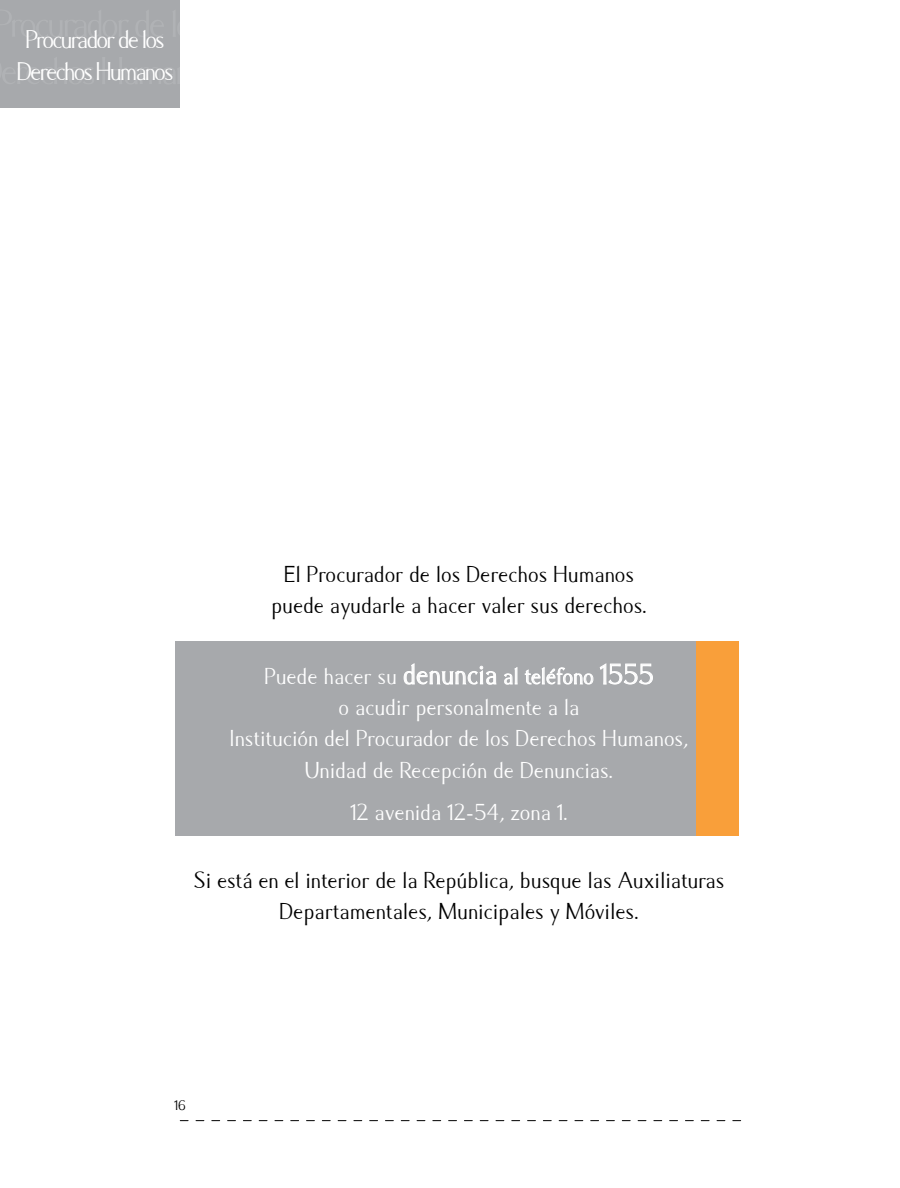
<style>
.page{position:relative;width:900px;height:1188px;background:#fff}
.page>*{position:absolute;margin:0;border:0;box-sizing:border-box;transform-origin:0 0}
.t1{font:26px/31.2px "Caramella";letter-spacing:-.075em;color:#fff;text-align:center}
.t2{font:23.4px/31.2px "Caramella";color:#000;text-align:center}
.t3{font:23.4px/31.2px "Caramella";color:#fff;text-align:center}
.t4{font:14.4px "Caramella";color:#000}
.s1{font-size:28.8px}
</style>
<div class="page">
<div style="left:0;top:0;width:180px;height:108px;background:#a7a9ac"></div>
<svg style="left:180px;top:1120px;width:561px;height:1px"></svg>
<div style="left:176px;top:642px;width:520px;height:194px;background:#a7a9ac"></div>
<div style="left:696px;top:642px;width:42px;height:194px;background:#f99f3a"></div>
<svg style="left:403px;top:663px;width:94px;height:22px"></svg>
<svg style="left:504px;top:667px;width:14px;height:18px"></svg>
<svg style="left:524px;top:663px;width:129px;height:22px"></svg>
<p class="t1" style="left:17px;top:25px;width:158px">Procurador de los<br>Derechos Humanos</p>
<p class="t2" style="left:271px;top:559px;width:377px">El Procurador de los Derechos Humanos puede ayudarle a hacer valer sus derechos.</p>
<p class="t3" style="left:230px;top:661px;width:460px">Puede hacer su <span class="s1">denuncia</span> al teléfono <span class="s1">1555<br></span>o acudir personalmente a la<br>Institución del Procurador de los Derechos Humanos, Unidad de Recepción de Denuncias.</p>
<p class="t3" style="left:350px;top:797px;width:219px">12 avenida 12-54, zona 1.</p>
<p class="t2" style="left:194px;top:865px;width:532px">Si está en el interior de la República, busque las Auxiliaturas<br>Departamentales, Municipales y Móviles.</p>
<p class="t4" style="left:174px;top:1097px;width:13px">16</p>
</div>
